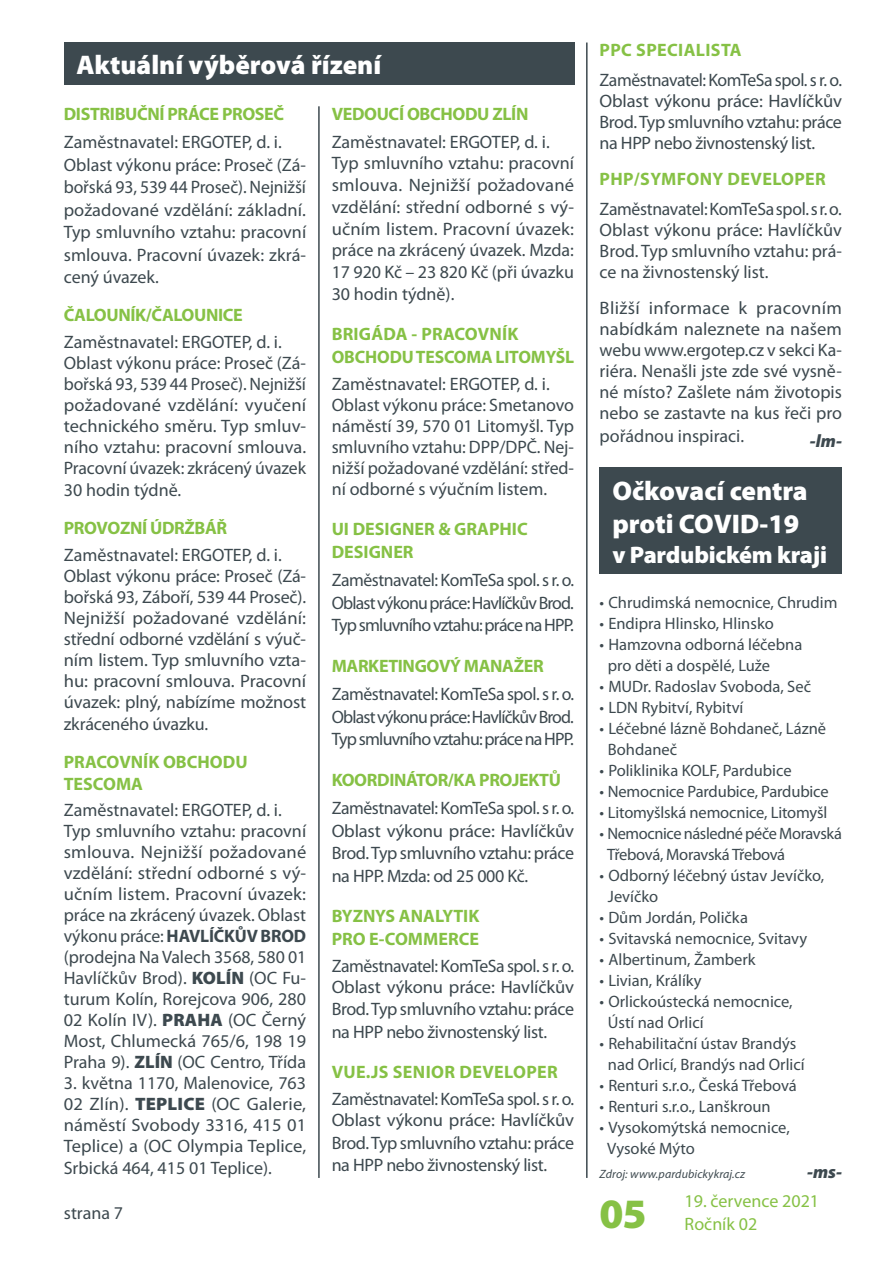
<style>
.page{position:relative;width:893px;height:1263px;background:#fff}
.page>*{position:absolute;margin:0;border:0;box-sizing:border-box;transform-origin:0 0}
.t1{font:900 42px "Myriad Pro";color:#86c145}
.t2{font:900 27px/33px "Myriad Pro";color:#fff}
.t3{font:900 24px "Myriad Pro";letter-spacing:-.01em;color:#fff}
.t4{font:18px/21px "Myriad Pro";letter-spacing:-.005em;color:#3d494f;text-align:justify}
.t5{font:700 18px "Myriad Pro";letter-spacing:-.005em;color:#86c145}
.t6{font:18px/22.5px "Myriad Pro";letter-spacing:-.045em;color:#3d494f}
.t7{font:18px "Myriad Pro";letter-spacing:-.025em;color:#3d494f}
.t8{font:700 18px "Myriad Pro";letter-spacing:.02em;color:#86c145}
.t9{font:18px "Myriad Pro";color:#86c145}
.t10{font:italic 900 18px "Myriad Pro";color:#3d494f}
.t11{font:16.5px "Myriad Pro";color:#3d494f}
.t12{font:16.5px "Myriad Pro";letter-spacing:-.025em;color:#3d494f}
.t13{font:italic 12px "Myriad Pro";letter-spacing:.01em;color:#3d494f}
.s1{font-weight:700}
.s2{font-weight:900}
</style>
<div class="page">
<hr style="left:318px;top:106px;width:2px;height:1072px;background:#3d494f">
<hr style="left:586px;top:43px;width:2px;height:1135px;background:#3d494f">
<div style="left:64px;top:43px;width:510px;height:42px;background:#3d494f"></div>
<div style="left:600px;top:468px;width:242px;height:106px;background:#3d494f"></div>
<p class="t2" style="left:77px;top:49px;width:306px">Aktuální výběrová řízení</p>
<p class="t5" style="left:332px;top:104px;width:198px">VEDOUCÍ OBCHODU ZLÍN</p>
<p class="t4" style="left:332px;top:131px;width:220px">Zaměstnavatel: ERGOTEP, d. i.</p>
<p class="t4" style="left:332px;top:153px;width:244px;line-height:21.8px">Typ smluvního vztahu: pracovní smlouva. Nejnižší požadované vzdělání: střední odborné s vý&shy;učním listem. Pracovní úvazek: práce na zkrácený úvazek. Mzda:<br>17 920 Kč – 23 820 Kč (při úvazku 30 hodin týdně).</p>
<p class="t5" style="left:332px;top:324px;width:188px">BRIGÁDA - PRACOVNÍK</p>
<p class="t5" style="left:332px;top:347px;width:244px">OBCHODU TESCOMA LITOMYŠL</p>
<p class="t4" style="left:332px;top:374px;width:220px">Zaměstnavatel: ERGOTEP, d. i.</p>
<p class="t4" style="left:332px;top:395px;width:244px">Oblast výkonu práce: Smetanovo náměstí 39, 570 01 Litomyšl. Typ smluvního vztahu: DPP/DPČ. Nej&shy;nižší požadované vzdělání: střed&shy;ní odborné s výučním listem.</p>
<p class="t5" style="left:332px;top:519px;width:198px">UI DESIGNER &amp; GRAPHIC</p>
<p class="t5" style="left:332px;top:542px;width:83px">DESIGNER</p>
<p class="t7" style="left:332px;top:570px;width:244px">Zaměstnavatel: KomTeSa spol. s r. o.</p>
<p class="t6" style="left:332px;top:592px;width:244px">Oblast výkonu práce: Havlíčkův Brod.<br>Typ smluvního vztahu: práce na HPP.</p>
<p class="t5" style="left:332px;top:656px;width:214px">MARKETINGOVÝ MANAŽER</p>
<p class="t7" style="left:332px;top:684px;width:244px">Zaměstnavatel: KomTeSa spol. s r. o.</p>
<p class="t6" style="left:332px;top:706px;width:244px">Oblast výkonu práce: Havlíčkův Brod.<br>Typ smluvního vztahu: práce na HPP.</p>
<p class="t5" style="left:332px;top:770px;width:231px">KOORDINÁTOR/KA PROJEKTŮ</p>
<p class="t7" style="left:332px;top:798px;width:244px">Zaměstnavatel: KomTeSa spol. s r. o.</p>
<p class="t4" style="left:332px;top:820px;width:244px;line-height:22.5px">Oblast výkonu práce: Havlíčkův Brod. Typ smluvního vztahu: práce na HPP. Mzda: od 25 000 Kč.</p>
<p class="t5" style="left:332px;top:906px;width:149px">BYZNYS ANALYTIK</p>
<p class="t5" style="left:332px;top:929px;width:149px">PRO E-COMMERCE</p>
<p class="t4" style="left:332px;top:955px;width:244px;line-height:22px">Zaměstnavatel: KomTeSa spol. s r. o.<br>Oblast výkonu práce: Havlíčkův Brod. Typ smluvního vztahu: práce na HPP nebo živnostenský list.</p>
<p class="t8" style="left:332px;top:1062px;width:228px">VUE.JS SENIOR DEVELOPER</p>
<p class="t4" style="left:332px;top:1089px;width:244px;line-height:22px">Zaměstnavatel: KomTeSa spol. s r. o.<br>Oblast výkonu práce: Havlíčkův Brod. Typ smluvního vztahu: práce na HPP nebo živnostenský list.</p>
<p class="t5" style="left:64px;top:104px;width:222px">DISTRIBUČNÍ PRÁCE PROSEČ</p>
<p class="t4" style="left:64px;top:132px;width:220px">Zaměstnavatel: ERGOTEP, d. i.</p>
<p class="t4" style="left:64px;top:154px;width:244px;line-height:22.5px">Oblast výkonu práce: Proseč (Zá&shy;bořská 93, 539 44 Proseč). Nejnižší požadované vzdělání: základní.<br>Typ smluvního vztahu: pracovní smlouva. Pracovní úvazek: zkrá&shy;cený úvazek.</p>
<p class="t5" style="left:64px;top:305px;width:181px">ČALOUNÍK/ČALOUNICE</p>
<p class="t4" style="left:64px;top:332px;width:220px">Zaměstnavatel: ERGOTEP, d. i.</p>
<p class="t4" style="left:64px;top:352px;width:244px">Oblast výkonu práce: Proseč (Zá&shy;bořská 93, 539 44 Proseč). Nejnižší požadované vzdělání: vyučení technického směru. Typ smluv&shy;ního vztahu: pracovní smlouva.<br>Pracovní úvazek: zkrácený úvazek 30 hodin týdně.</p>
<p class="t5" style="left:64px;top:518px;width:165px">PROVOZNÍ ÚDRŽBÁŘ</p>
<p class="t4" style="left:64px;top:545px;width:220px">Zaměstnavatel: ERGOTEP, d. i.</p>
<p class="t4" style="left:64px;top:566px;width:244px">Oblast výkonu práce: Proseč (Zá&shy;bořská 93, Záboří, 539 44 Proseč).<br>Nejnižší požadované vzdělání: střední odborné vzdělání s výuč&shy;ním listem. Typ smluvního vzta&shy;hu: pracovní smlouva. Pracovní úvazek: plný, nabízíme možnost zkráceného úvazku.</p>
<p class="t5" style="left:64px;top:752px;width:185px">PRACOVNÍK OBCHODU</p>
<p class="t5" style="left:64px;top:774px;width:81px">TESCOMA</p>
<p class="t4" style="left:64px;top:800px;width:220px">Zaměstnavatel: ERGOTEP, d. i.</p>
<p class="t4" style="left:64px;top:821px;width:244px">Typ smluvního vztahu: pracovní smlouva. Nejnižší požadované vzdělání: střední odborné s vý&shy;učním listem. Pracovní úvazek: práce na zkrácený úvazek. Oblast výkonu práce: <span class="s1">HAVLÍČKŮV BROD </span>(prodejna Na Valech 3568, 580 01<br>Havlíčkův Brod). <span class="s2">KOLÍN</span> (OC Fu&shy;turum Kolín, Rorejcova 906, 280<br>02 Kolín IV). <span class="s2">PRAHA</span> (OC Černý Most, Chlumecká 765/6, 198 19<br>Praha 9). <span class="s2">ZLÍN</span> (OC Centro, Třída</p>
<p class="t4" style="left:64px;top:1072px;width:244px">3. května 1170, Malenovice, 763<br>02 Zlín). <span class="s2">TEPLICE</span> (OC Galerie, náměstí Svobody 3316, 415 01<br>Teplice) a (OC Olympia Teplice, Srbická 464, 415 01 Teplice).</p>
<p class="t4" style="left:64px;top:1202px;width:61px">strana 7</p>
<p class="t8" style="left:600px;top:40px;width:144px">PPC SPECIALISTA</p>
<p class="t4" style="left:600px;top:70px;width:244px">Zaměstnavatel: KomTeSa spol. s r. o.<br>Oblast výkonu práce: Havlíčkův Brod. Typ smluvního vztahu: práce na HPP nebo živnostenský list.</p>
<p class="t8" style="left:600px;top:169px;width:228px">PHP/SYMFONY DEVELOPER</p>
<p class="t4" style="left:600px;top:199px;width:244px">Zaměstnavatel: KomTeSa spol. s r. o.<br>Oblast výkonu práce: Havlíčkův Brod. Typ smluvního vztahu: prá&shy;ce na živnostenský list.</p>
<p class="t4" style="left:600px;top:298px;width:244px">Bližší informace k pracovním nabídkám naleznete na našem webu www.ergotep.cz v sekci Ka&shy;riéra. Nenašli jste zde své vysně&shy;né místo? Zašlete nám životopis nebo se zastavte na kus řeči pro pořádnou inspiraci.</p>
<p class="t10" style="left:810px;top:430px;width:34px">-lm-</p>
<p class="t2" style="left:612px;top:474px;width:197px">Očkovací centra proti COVID-19</p>
<p class="t3" style="left:612px;top:541px;width:216px">v Pardubickém kraji</p>
<p class="t11" style="left:600px;top:593px;width:239px">• Chrudimská nemocnice, Chrudim</p>
<p class="t11" style="left:600px;top:614px;width:176px">• Endipra Hlinsko, Hlinsko</p>
<p class="t11" style="left:600px;top:635px;width:204px">• Hamzovna odborná léčebna</p>
<p class="t11" style="left:608px;top:656px;width:164px">pro děti a dospělé, Luže</p>
<p class="t11" style="left:600px;top:677px;width:213px">• MUDr. Radoslav Svoboda, Seč</p>
<p class="t11" style="left:600px;top:698px;width:145px">• LDN Rybitví, Rybitví</p>
<p class="t11" style="left:600px;top:719px;width:228px">• Léčebné lázně Bohdaneč, Lázně</p>
<p class="t11" style="left:608px;top:740px;width:71px">Bohdaneč</p>
<p class="t11" style="left:600px;top:761px;width:194px">• Poliklinika KOLF, Pardubice</p>
<p class="t11" style="left:600px;top:782px;width:231px">• Nemocnice Pardubice, Pardubice</p>
<p class="t11" style="left:600px;top:803px;width:229px">• Litomyšlská nemocnice, Litomyšl</p>
<p class="t12" style="left:600px;top:824px;width:244px">• Nemocnice následné péče Moravská</p>
<p class="t12" style="left:607px;top:845px;width:179px">Třebová, Moravská Třebová</p>
<p class="t11" style="left:600px;top:866px;width:226px">• Odborný léčebný ústav Jevíčko,</p>
<p class="t11" style="left:608px;top:887px;width:52px">Jevíčko</p>
<p class="t11" style="left:600px;top:908px;width:150px">• Dům Jordán, Polička</p>
<p class="t11" style="left:600px;top:929px;width:209px">• Svitavská nemocnice, Svitavy</p>
<p class="t11" style="left:600px;top:950px;width:158px">• Albertinum, Žamberk</p>
<p class="t11" style="left:600px;top:971px;width:104px">• Livian, Králíky</p>
<p class="t11" style="left:600px;top:992px;width:195px">• Orlickoústecká nemocnice,</p>
<p class="t11" style="left:608px;top:1013px;width:97px">Ústí nad Orlicí</p>
<p class="t11" style="left:600px;top:1034px;width:198px">• Rehabilitační ústav Brandýs</p>
<p class="t11" style="left:608px;top:1055px;width:198px">nad Orlicí, Brandýs nad Orlicí</p>
<p class="t11" style="left:600px;top:1076px;width:199px">• Renturi s.r.o., Česká Třebová</p>
<p class="t11" style="left:600px;top:1097px;width:173px">• Renturi s.r.o., Lanškroun</p>
<p class="t11" style="left:600px;top:1118px;width:192px">• Vysokomýtská nemocnice,</p>
<p class="t11" style="left:607px;top:1139px;width:89px">Vysoké Mýto</p>
<p class="t13" style="left:600px;top:1167px;width:147px">Zdroj: www.pardubickykraj.cz</p>
<p class="t1" style="left:600px;top:1190px;width:48px">05</p>
<p class="t9" style="left:685px;top:1191px;width:136px">19. července 2021</p>
<p class="t10" style="left:807px;top:1162px;width:36px">-ms-</p>
<p class="t9" style="left:685px;top:1214px;width:74px">Ročník 02</p>
</div>
